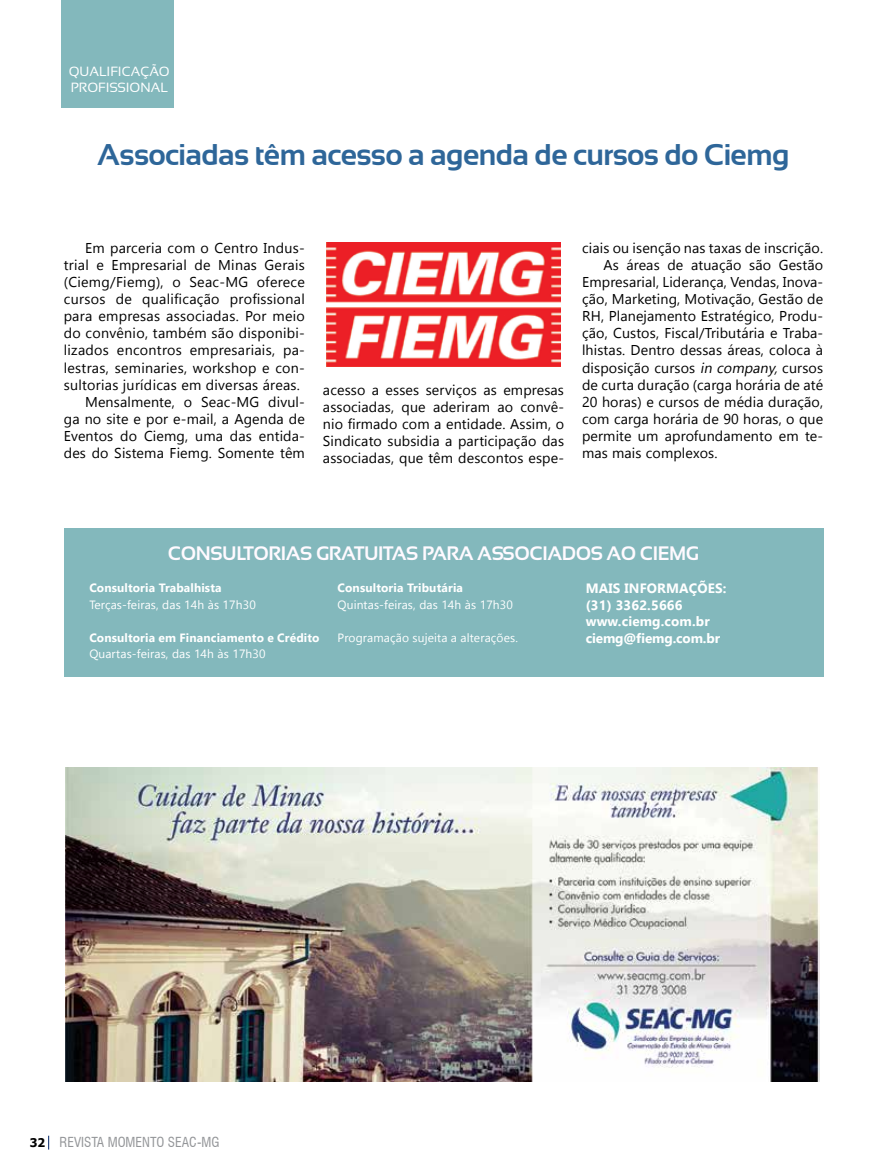
<style>
.page{position:relative;width:887px;height:1174px;background:#fff}
.page>*{position:absolute;margin:0;border:0;box-sizing:border-box;transform-origin:0 0}
.t1{font:700 30px "Sansation";letter-spacing:-.02em;color:#2e6699}
.t2{font:700 19.5px "Sansation";letter-spacing:-.02em;color:#fffaff}
.t3{font:14.25px/17.1px "Gadugi";letter-spacing:.01em;color:#000;text-align:justify}
.t4{font:700 13.5px/16.5px "Gadugi";letter-spacing:.01em;color:#fff}
.t5{font:condensed 13.5px "Swiss 721 BT";color:#939598}
.t6{font:13.35px/16px "Sansation";color:#fff}
.t7{font:12px "Gadugi";letter-spacing:.01em;color:#fff}
.t8{font:700 12px "Gadugi";letter-spacing:.01em;color:#fff}
.s1{font-style:italic}
.s2{font-family:"Tahoma";font-weight:700;font-stretch:normal;font-size:12px;color:#000}
</style>
<div class="page">
<svg style="left:48px;top:1135px;width:1px;height:14px"></svg>
<div style="left:61px;top:0;width:113px;height:107px;background:#83b8bc"></div>
<img style="left:326px;top:242px;width:234px;height:124px">
<div style="left:64px;top:528px;width:759px;height:149px;background:#83b8bc"></div>
<img style="left:65px;top:767px;width:754px;height:314px">
<p class="t6" style="left:69px;top:63px;width:103px">QUALIFICAÇÃO<br>PROFISSIONAL</p>
<h1 class="t1" style="left:97px;top:138px;width:693px">Associadas têm acesso a agenda de cursos do Ciemg</h1>
<p class="t3" style="left:85px;top:239px;width:221px">Em parceria com o Centro Indus-</p>
<p class="t3" style="left:64px;top:256px;width:242px">trial e Empresarial de Minas Gerais</p>
<p class="t3" style="left:64px;top:273px;width:243px">(Ciemg/Fiemg), o Seac-MG oferece</p>
<p class="t3" style="left:64px;top:290px;width:243px">cursos de qualificação profissional</p>
<p class="t3" style="left:64px;top:307px;width:242px">para empresas associadas. Por meio</p>
<p class="t3" style="left:64px;top:325px;width:242px">do convênio, também são disponibi-</p>
<p class="t3" style="left:64px;top:342px;width:242px">lizados encontros empresariais, pa-</p>
<p class="t3" style="left:64px;top:359px;width:242px">lestras, seminaries, workshop e con-</p>
<p class="t3" style="left:64px;top:376px;width:238px">sultorias jurídicas em diversas áreas.</p>
<p class="t3" style="left:85px;top:393px;width:221px">Mensalmente, o Seac-MG divul-</p>
<p class="t3" style="left:64px;top:410px;width:243px">ga no site e por e-mail, a Agenda de</p>
<p class="t3" style="left:64px;top:427px;width:242px">Eventos do Ciemg, uma das entida-</p>
<p class="t3" style="left:64px;top:444px;width:242px">des do Sistema Fiemg. Somente têm</p>
<p class="t3" style="left:323px;top:381px;width:243px">acesso a esses serviços as empresas associadas, que aderiram ao convê&shy;nio firmado com a entidade. Assim, o Sindicato subsidia a participação das associadas, que têm descontos espe-</p>
<p class="t3" style="left:582px;top:239px;width:243px">ciais ou isenção nas taxas de inscrição.</p>
<p class="t3" style="left:603px;top:256px;width:221px">As áreas de atuação são Gestão</p>
<p class="t3" style="left:582px;top:273px;width:243px">Empresarial, Liderança, Vendas, Inova-</p>
<p class="t3" style="left:582px;top:290px;width:243px">ção, Marketing, Motivação, Gestão de</p>
<p class="t3" style="left:582px;top:307px;width:243px">RH, Planejamento Estratégico, Produ-</p>
<p class="t3" style="left:582px;top:325px;width:243px">ção, Custos, Fiscal/Tributária e Traba-</p>
<p class="t3" style="left:582px;top:342px;width:242px">lhistas. Dentro dessas áreas, coloca à</p>
<p class="t3" style="left:582px;top:359px;width:242px">disposição cursos <span class="s1">in company,</span> cursos</p>
<p class="t3" style="left:582px;top:376px;width:243px">de curta duração (carga horária de até</p>
<p class="t3" style="left:582px;top:393px;width:243px">20 horas) e cursos de média duração,</p>
<p class="t3" style="left:582px;top:410px;width:243px">com carga horária de 90 horas, o que</p>
<p class="t3" style="left:582px;top:427px;width:242px">permite um aprofundamento em te-</p>
<p class="t3" style="left:582px;top:444px;width:137px">mas mais complexos.</p>
<h2 class="t2" style="left:168px;top:542px;width:15px">cons</h2>
<h2 class="t2" style="left:222px;top:542px;width:26px">ultorias</h2>
<h2 class="t2" style="left:316px;top:542px;width:13px">grat</h2>
<h2 class="t2" style="left:364px;top:542px;width:25px">uitas</h2>
<h2 class="t2" style="left:422px;top:542px;width:279px">PARA ASSOCIADOS AO CIEMG</h2>
<p class="t8" style="left:89px;top:580px;width:134px">Consultoria Trabalhista</p>
<p class="t7" style="left:89px;top:597px;width:168px">Terças-feiras, das 14h às 17h30</p>
<p class="t8" style="left:89px;top:630px;width:232px">Consultoria em Financiamento e Crédito</p>
<p class="t7" style="left:89px;top:646px;width:178px">Quartas-feiras, das 14h às 17h30</p>
<p class="t4" style="left:586px;top:580px;width:142px">Mais informações: (31) 3362.5666 www.ciemg.com.br ciemg@fiemg.com.br</p>
<p class="t8" style="left:337px;top:580px;width:127px">Consultoria Tributária</p>
<p class="t7" style="left:337px;top:597px;width:177px">Quintas-feiras, das 14h às 17h30</p>
<p class="t7" style="left:337px;top:630px;width:182px">Programação sujeita a alterações.</p>
<p class="t5" style="left:30px;top:1134px;width:191px"><span class="s2">32</span> REVISTA MOMENTO SEAC-MG</p>
</div>
